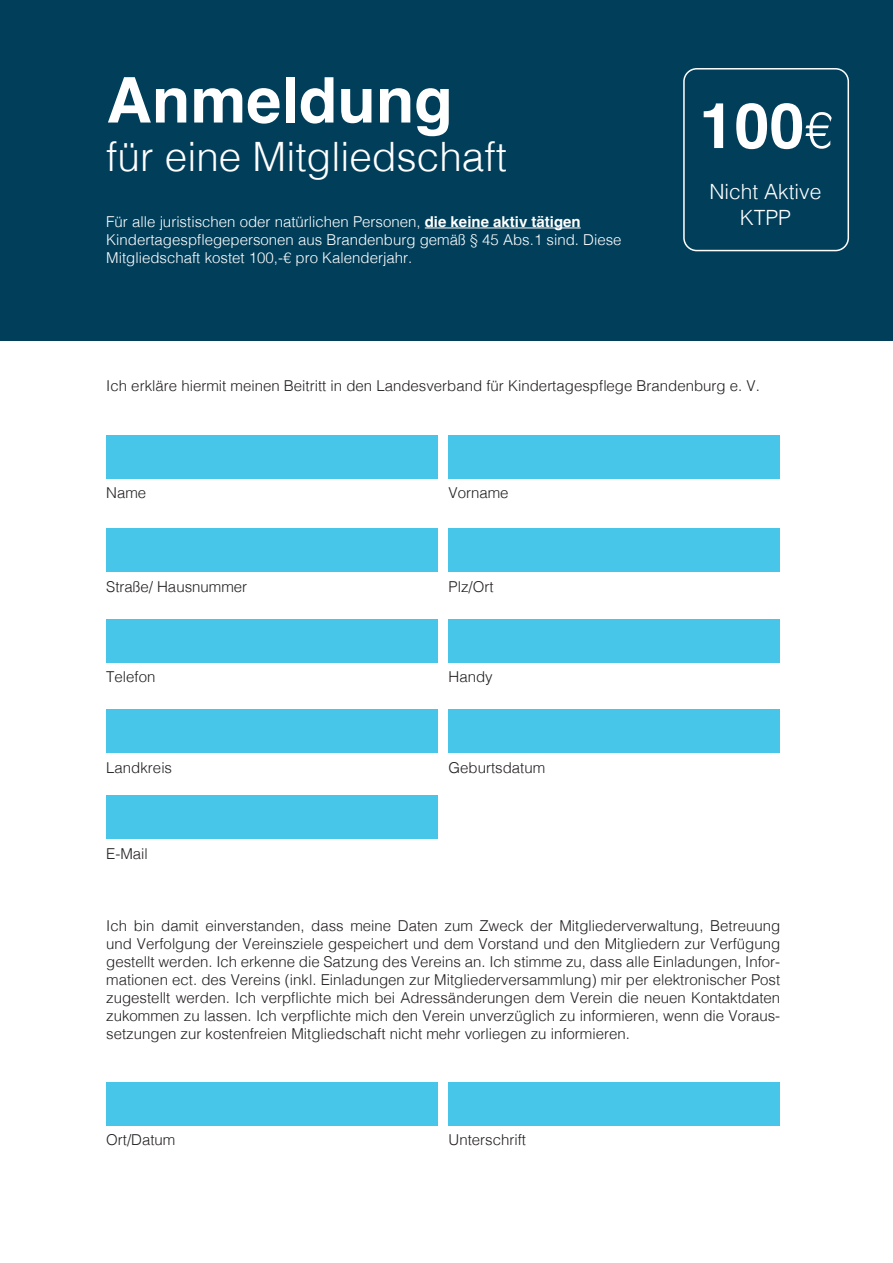
<style>
.page{position:relative;width:893px;height:1263px;background:#fff}
.page>*{position:absolute;margin:0;border:0;box-sizing:border-box;transform-origin:0 0}
.t1{font:700 63px "Helvetica";color:#fff}
.t2{font:300 40.5px "Helvetica";color:#fff}
.t3{font:300 21px/25.2px "Helvetica";color:#fff;text-align:center}
.t4{font:300 15px/18px "Helvetica";color:#231f20;text-align:justify}
.t5{font:300 15px/18px "Helvetica";color:#fff}
.s1{font-weight:700}
.s2{font-weight:300;font-size:51px}
</style>
<div class="page">
<div style="left:0;top:0;width:893px;height:340px;background:#013e5a"></div>
<div style="left:106px;top:435px;width:332px;height:43px;background:#47c6ea"></div>
<div style="left:106px;top:528px;width:332px;height:44px;background:#47c6ea"></div>
<div style="left:106px;top:619px;width:332px;height:43px;background:#47c6ea"></div>
<div style="left:106px;top:709px;width:332px;height:44px;background:#47c6ea"></div>
<div style="left:106px;top:1082px;width:332px;height:43px;background:#47c6ea"></div>
<div style="left:106px;top:795px;width:332px;height:44px;background:#47c6ea"></div>
<div style="left:449px;top:435px;width:331px;height:43px;background:#47c6ea"></div>
<div style="left:449px;top:528px;width:331px;height:44px;background:#47c6ea"></div>
<div style="left:449px;top:619px;width:331px;height:43px;background:#47c6ea"></div>
<div style="left:449px;top:709px;width:331px;height:44px;background:#47c6ea"></div>
<div style="left:449px;top:1082px;width:331px;height:43px;background:#47c6ea"></div>
<hr style="left:425px;top:228px;width:156px;height:1px;background:#fff">
<div style="left:683px;top:68px;width:166px;height:183px;border:2px solid #fff;border-radius:13px"></div>
<h1 class="t1" style="left:106px;top:62px;width:348px">Anmeldung</h1>
<h2 class="t2" style="left:106px;top:122px;width:402px">für eine Mitgliedschaft</h2>
<p class="t5" style="left:106px;top:211px;width:517px">Für alle juristischen oder natürlichen Personen, <span class="s1">die keine aktiv tätigen<br></span>Kindertagespflegepersonen aus Brandenburg gemäß § 45 Abs.1 sind. Diese<br>Mitgliedschaft kostet 100,-€ pro Kalenderjahr.</p>
<h1 class="t1" style="left:699px;top:87px;width:135px">100<span class="s2">€</span></h1>
<h3 class="t3" style="left:709px;top:178px;width:114px">Nicht Aktive<br>KTPP</h3>
<p class="t4" style="left:106px;top:376px;width:655px">Ich erkläre hiermit meinen Beitritt in den Landesverband für Kindertagespflege Brandenburg e. V.</p>
<p class="t4" style="left:106px;top:482px;width:42px">Name</p>
<p class="t4" style="left:449px;top:482px;width:62px">Vorname</p>
<p class="t4" style="left:106px;top:576px;width:142px">Straße/ Hausnummer</p>
<p class="t4" style="left:449px;top:576px;width:46px">Plz/Ort</p>
<p class="t4" style="left:106px;top:667px;width:51px">Telefon</p>
<p class="t4" style="left:449px;top:667px;width:46px">Handy</p>
<p class="t4" style="left:106px;top:757px;width:67px">Landkreis</p>
<p class="t4" style="left:449px;top:757px;width:98px">Geburtsdatum</p>
<p class="t4" style="left:106px;top:843px;width:43px">E-Mail</p>
<p class="t4" style="left:106px;top:915px;width:675px">Ich bin damit einverstanden, dass meine Daten zum Zweck der Mitgliederverwaltung, Betreuung und Verfolgung der Vereinsziele gespeichert und dem Vorstand und den Mitgliedern zur Verfügung gestellt werden. Ich erkenne die Satzung des Vereins an. Ich stimme zu, dass alle Einladungen, Infor&shy;mationen ect. des Vereins (inkl. Einladungen zur Mitgliederversammlung) mir per elektronischer Post zugestellt werden. Ich verpflichte mich bei Adressänderungen dem Verein die neuen Kontaktdaten zukommen zu lassen. Ich verpflichte mich den Verein unverzüglich zu informieren, wenn die Voraus&shy;setzungen zur kostenfreien Mitgliedschaft nicht mehr vorliegen zu informieren.</p>
<p class="t4" style="left:106px;top:1130px;width:71px">Ort/Datum</p>
<p class="t4" style="left:449px;top:1130px;width:79px">Unterschrift</p>
</div>
